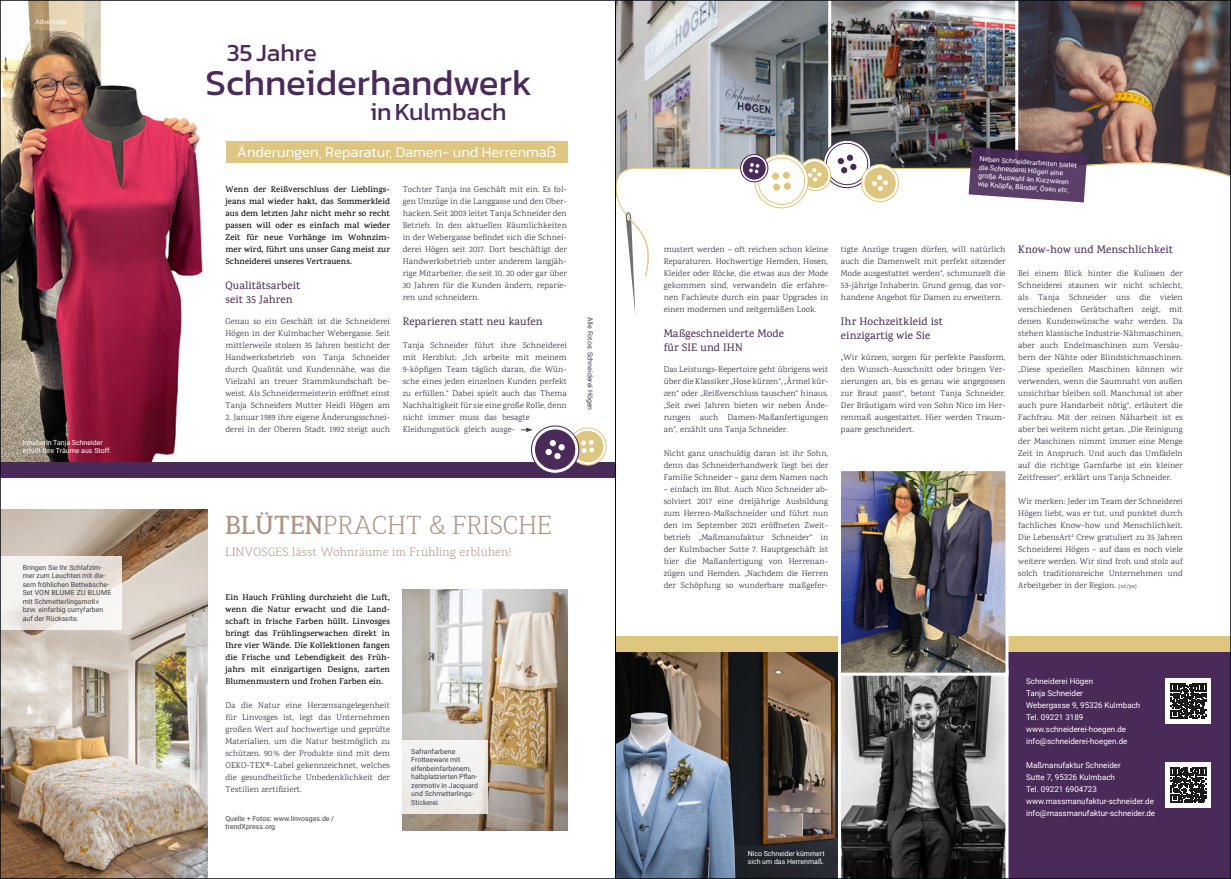
<style>
.page{position:relative;width:1231px;height:879px;background:#fff}
.page>*{position:absolute;margin:0;border:0;box-sizing:border-box;transform-origin:0 0}
.t1{font:37px "Kanit";color:#4a2a59}
.t2{font:300 26px "Synerga Pro";color:#af9486}
.t3{font:25px "Kanit";color:#4a2a59}
.t4{font:300 15px "Kanit";color:#fff}
.t5{font:300 12px "Synerga Pro";letter-spacing:.015em;color:#af9486}
.t6{font:500 11px/14px "Karma";letter-spacing:.01em;color:#4a2a59}
.t7{font:8.5px/12px "Karma";letter-spacing:.01em;color:#3d414a;text-align:justify}
.t8{font:600 8.5px/12px "Karma";letter-spacing:.01em;color:#1a1a18;text-align:justify}
.t9{font:8px/12px "Roboto";color:#fff}
.t10{font:7px/8.5px "Roboto";color:#3d414a}
.t11{font:7px/8.5px "Roboto";color:#fff}
.t12{font:6.5px "Roboto";color:#fff}
.s1{font-weight:500}
.s2{font-size:6px}
</style>
<div class="page">
<div style="left:615px;top:636px;width:615px;height:16px;background:#dec680"></div>
<img style="left:616px;top:652px;width:220px;height:225px">
<div style="left:1003px;top:652px;width:227px;height:227px;background:#4a2a59"></div>
<img style="left:616px;top:712px;width:119px;height:165px">
<img style="left:2px;top:2px;width:295px;height:459px">
<div style="left:0;top:461px;width:615px;height:16px;background:#4a2a59"></div>
<img style="left:836px;top:471px;width:173px;height:406px">
<img style="left:403px;top:590px;width:164px;height:241px">
<img style="left:2px;top:509px;width:205px;height:368px">
<svg style="left:2px;top:556px;width:120px;height:73px"></svg>
<div style="left:403px;top:740px;width:85px;height:74px;background:#f1f0ef"></div>
<div style="left:1165px;top:678px;width:45px;height:45px;background:#fff"></div>
<svg style="left:1170px;top:683px;width:35px;height:35px"></svg>
<div style="left:1165px;top:762px;width:45px;height:45px;background:#fff"></div>
<svg style="left:1170px;top:767px;width:35px;height:35px"></svg>
<div style="left:226px;top:141px;width:341px;height:21px;background:#dec680"></div>
<img style="left:616px;top:2px;width:612px;height:313px">
<svg style="left:521px;top:425px;width:86px;height:49px"></svg>
<hr style="left:615px;top:0;width:1px;height:879px;background:#00050d">
<p class="t12" style="left:35px;top:18px;width:33px">Advertorial</p>
<p class="t11" style="left:23px;top:437px;width:90px">Inhaberin Tanja Schneider erfüllt Ihre Träume aus Stoff.</p>
<p class="t10" style="left:23px;top:563px;width:90px">Bringen Sie Ihr Schlafzim&shy;mer zum Leuchten mit die&shy;sem fröhlichen Bettwäsche-<br>Set VON BLUME ZU BLUME mit Schmetterlingsmotiv bzw. einfarbig curryfarben auf der Rückseite.</p>
<h3 class="t3" style="left:227px;top:35px;width:91px">35 Jahre</h3>
<h1 class="t1" style="left:206px;top:55px;width:328px">Schneiderhandwerk</h1>
<h3 class="t3" style="left:370px;top:93px;width:138px">in Kulmbach</h3>
<h3 class="t4" style="left:237px;top:141px;width:321px">Änderungen, Reparatur, Damen- und Herrenmaß</h3>
<p class="t8" style="left:225px;top:183px;width:166px">Wenn der Reißverschluss der Lieblings&shy;jeans mal wieder hakt, das Sommerkleid aus dem letzten Jahr nicht mehr so recht passen will oder es einfach mal wieder Zeit für neue Vorhänge im Wohnzim&shy;mer wird, führt uns unser Gang meist zur Schneiderei unseres Vertrauens.</p>
<p class="t6" style="left:225px;top:279px;width:76px">Qualitätsarbeit seit 35 Jahren</p>
<p class="t7" style="left:225px;top:315px;width:166px">Genau so ein Geschäft ist die Schneiderei Högen in der Kulmbacher Webergasse. Seit mittlerweile stolzen 35 Jahren besticht der Handwerksbetrieb von Tanja Schneider durch Qualität und Kundennähe, was die Vielzahl an treuer Stammkundschaft be&shy;weist. Als Schneidermeisterin eröffnet einst Tanja Schneiders Mutter Heidi Högen am</p>
<p class="t7" style="left:225px;top:411px;width:166px">2. Januar 1989 ihre eigene Änderungsschnei&shy;derei in der Oberen Stadt. 1992 steigt auch</p>
<p class="t7" style="left:403px;top:183px;width:166px">Tochter Tanja ins Geschäft mit ein. Es fol&shy;gen Umzüge in die Langgasse und den Ober&shy;hacken. Seit 2003 leitet Tanja Schneider den Betrieb. In den aktuellen Räumlichkeiten in der Webergasse befindet sich die Schnei&shy;derei Högen seit 2017. Dort beschäftigt der Handwerksbetrieb unter anderem langjäh&shy;rige Mitarbeiter, die seit 10, 20 oder gar über 30 Jahren für die Kunden ändern, reparie&shy;ren und schneidern.</p>
<p class="t6" style="left:403px;top:315px;width:141px">Reparieren statt neu kaufen</p>
<p class="t7" style="left:403px;top:339px;width:166px;text-align:left">Tanja Schneider führt ihre Schneiderei mit Herzblut: „Ich arbeite mit meinem 9-köpfigen Team täglich daran, die Wün&shy;sche eines jeden einzelnen Kunden perfekt zu erfüllen.“ Dabei spielt auch das Thema Nachhaltigkeit für sie eine große Rolle, denn nicht immer muss das besagte Kleidungsstück gleich ausge-</p>
<p class="t10" style="left:594px;top:317px;width:94px;rotate:90deg">Alle Fotos: Schneiderei Högen</p>
<h2 class="t2" style="left:225px;top:509px;width:328px"><span class="s1">BLÜTEN</span>PRACHT &amp; FRISCHE</h2>
<h3 class="t5" style="left:225px;top:545px;width:287px">LINVOSGES lässt Wohnräume im Frühling erblühen!</h3>
<p class="t8" style="left:225px;top:591px;width:166px">Ein Hauch Frühling durchzieht die Luft, wenn die Natur erwacht und die Land&shy;schaft in frische Farben hüllt. Linvosges bringt das Frühlingserwachen direkt in Ihre vier Wände. Die Kollektionen fangen die Frische und Lebendigkeit des Früh&shy;jahrs mit einzigartigen Designs, zarten Blumenmustern und frohen Farben ein.</p>
<p class="t7" style="left:225px;top:699px;width:166px">Da die Natur eine Herzensangelegenheit für Linvosges ist, legt das Unternehmen großen Wert auf hochwertige und geprüfte Materialien, um die Natur bestmöglich zu schützen. 90% der Produkte sind mit dem OEKO-TEX®-Label gekennzeichnet, welches die gesundheitliche Unbedenklichkeit der Textilien zertifiziert.</p>
<p class="t10" style="left:225px;top:813px;width:110px">Quelle + Fotos: www.linvosges.de / trendXpress.org</p>
<p class="t10" style="left:411px;top:746px;width:68px">Safranfarbene<br>Frotteeware mit elfenbeinfarbenem, halbplatzierten Pflan&shy;zenmotiv in Jacquard und Schmetterlings-<br>Stickerei.</p>
<p class="t11" style="left:979px;top:154px;width:99px;rotate:4deg">Neben Schneiderarbeiten bietet die Schneiderei Högen eine große Auswahl an Kurzwaren wie Knöpfe, Bänder, Ösen etc.</p>
<p class="t7" style="left:663px;top:243px;width:166px">mustert werden – oft reichen schon kleine Reparaturen. Hochwertige Hemden, Hosen, Kleider oder Röcke, die etwas aus der Mode gekommen sind, verwandeln die erfahre&shy;nen Fachleute durch ein paar Upgrades in einen modernen und zeitgemäßen Look.</p>
<p class="t6" style="left:663px;top:327px;width:122px">Maßgeschneiderte Mode für SIE und IHN</p>
<p class="t7" style="left:663px;top:363px;width:166px">Das Leistungs-Repertoire geht übrigens weit über die Klassiker „Hose kürzen“, „Ärmel kür&shy;zen“ oder „Reißverschluss tauschen“ hinaus. „Seit zwei Jahren bieten wir neben Ände&shy;rungen auch Damen-Maßanfertigungen an“, erzählt uns Tanja Schneider.</p>
<p class="t7" style="left:663px;top:447px;width:166px">Nicht ganz unschuldig daran ist ihr Sohn, denn das Schneiderhandwerk liegt bei der Familie Schneider – ganz dem Namen nach</p>
<p class="t7" style="left:663px;top:483px;width:166px">– einfach im Blut. Auch Nico Schneider ab&shy;solviert 2017 eine dreijährige Ausbildung zum Herren-Maßschneider und führt nun den im September 2021 eröffneten Zweit&shy;betrieb „Maßmanufaktur Schneider“ in der Kulmbacher Sutte 7. Hauptgeschäft ist hier die Maßanfertigung von Herrenan&shy;zügen und Hemden. „Nachdem die Herren der Schöpfung so wunderbare maßgefer-</p>
<p class="t7" style="left:840px;top:243px;width:166px">tigte Anzüge tragen dürfen, will natürlich auch die Damenwelt mit perfekt sitzender Mode ausgestattet werden“, schmunzelt die 53-jährige Inhaberin. Grund genug, das vor&shy;handene Angebot für Damen zu erweitern.</p>
<p class="t6" style="left:840px;top:315px;width:103px">Ihr Hochzeitkleid ist einzigartig wie Sie</p>
<p class="t7" style="left:840px;top:351px;width:166px">„Wir kürzen, sorgen für perfekte Passform, den Wunsch-Ausschnitt oder bringen Ver&shy;zierungen an, bis es genau wie angegossen zur Braut passt“, betont Tanja Schneider.<br>Der Bräutigam wird von Sohn Nico im Her&shy;renmaß ausgestattet. Hier werden Traum&shy;paare geschneidert.</p>
<p class="t6" style="left:1018px;top:242px;width:156px">Know-how und Menschlichkeit</p>
<p class="t7" style="left:1018px;top:267px;width:166px">Bei einem Blick hinter die Kulissen der Schneiderei staunen wir nicht schlecht, als Tanja Schneider uns die vielen verschiedenen Gerätschaften zeigt, mit denen Kundenwünsche wahr werden. Da stehen klassische Industrie-Nähmaschinen, aber auch Endelmaschinen zum Versäu&shy;bern der Nähte oder Blindstichmaschinen. „Diese speziellen Maschinen können wir verwenden, wenn die Saumnaht von außen unsichtbar bleiben soll. Manchmal ist aber auch pure Handarbeit nötig“, erläutert die Fachfrau. Mit der reinen Näharbeit ist es aber bei weitem nicht getan. „Die Reinigung der Maschinen nimmt immer eine Menge Zeit in Anspruch. Und auch das Umfädeln auf die richtige Garnfarbe ist ein kleiner Zeitfresser“, erklärt uns Tanja Schneider.</p>
<p class="t7" style="left:1018px;top:495px;width:166px">Wir merken: Jeder im Team der Schneiderei Högen liebt, was er tut, und punktet durch fachliches Know-how und Menschlichkeit.<br>Die LebensArt<sup>2</sup> Crew gratuliert zu 35 Jahren Schneiderei Högen – auf dass es noch viele weitere werden. Wir sind froh und stolz auf solch traditionsreiche Unternehmen und Arbeitgeber in der Region. <span class="s2">(nf/ps)</span></p>
<p class="t11" style="left:747px;top:849px;width:78px">Nico Schneider kümmert sich um das Herrenmaß.</p>
<p class="t9" style="left:1026px;top:675px;width:116px">Schneiderei Högen<br>Tanja Schneider<br>Webergasse 9, 95326 Kulmbach<br>Tel. 09221 3189 www.schneiderei-hoegen.de info@schneiderei-hoegen.de</p>
<p class="t9" style="left:1026px;top:759px;width:130px">Maßmanufaktur Schneider<br>Sutte 7, 95326 Kulmbach<br>Tel. 09221 6904723 www.massmanufaktur-schneider.de info@massmanufaktur-schneider.de</p>
</div>
